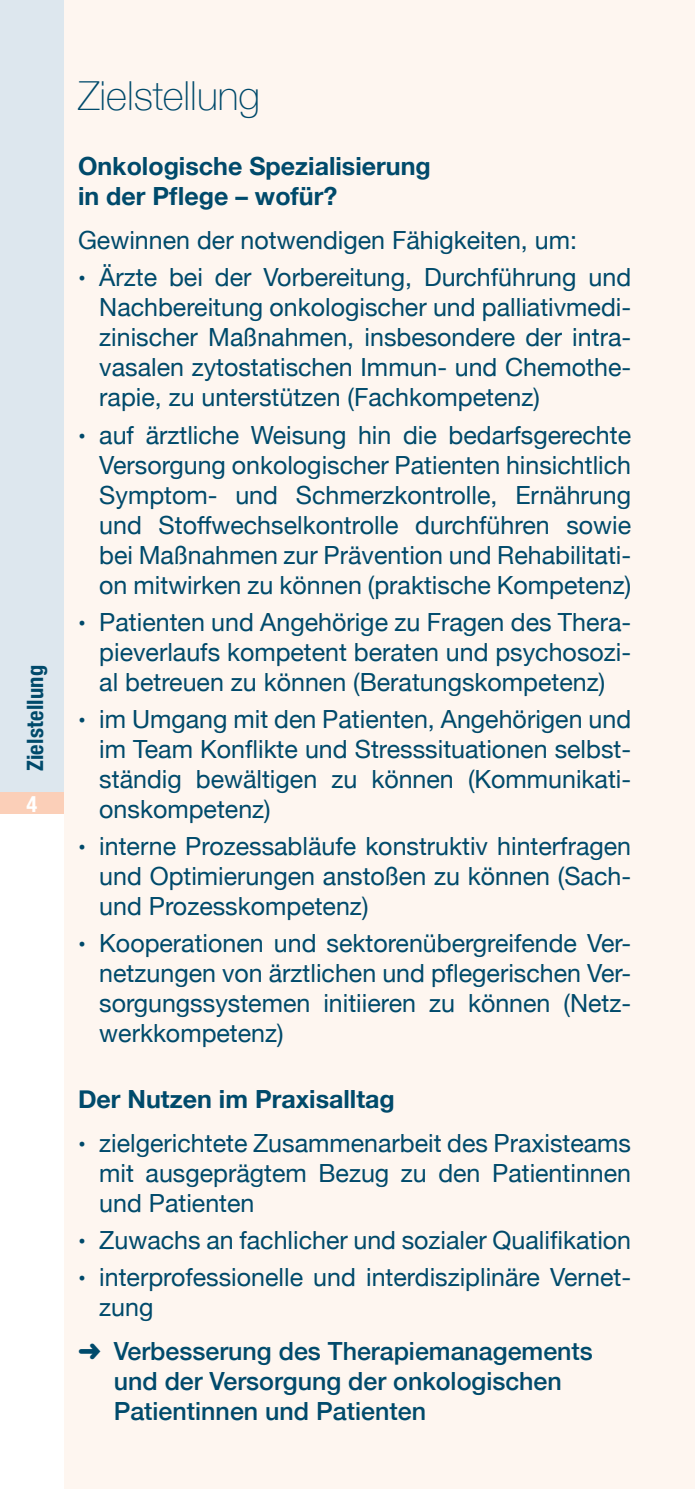
<style>
.page{position:relative;width:695px;height:1489px;background:#fff}
.page>*{position:absolute;margin:0;border:0;box-sizing:border-box;transform-origin:0 0}
.t1{font:100 40px "Helvetica Neue";color:#004a6b}
.t2{font:25px/30px "Helvetica Neue";color:#004a6b;text-align:justify}
.t3{font:500 25px/30px "Helvetica Neue";color:#004a6b}
.t4{font:700 25px/30px "Helvetica Neue";color:#004a6b}
.t5{font:700 condensed 22.5px "Helvetica Neue";letter-spacing:.01em;color:#004a6b}
.t6{font:700 condensed 22.5px "Helvetica Neue";color:#fff}
.s1{font-size:22px}
</style>
<div class="page">
<div style="left:64px;top:0;width:630px;height:1488px;background:#fef6f0"></div>
<div style="left:0;top:0;width:64px;height:805px;background:#dde7ee"></div>
<div style="left:0;top:792px;width:64px;height:21px;background:#fbcfb8"></div>
<p class="t5" style="left:16px;top:771px;width:108px;rotate:-90deg">Zielstellung</p>
<p class="t6" style="left:26px;top:785px;width:12px">4</p>
<h1 class="t1" style="left:78px;top:65px;width:183px">Zielstellung</h1>
<p class="t4" style="left:78px;top:152px;width:354px">Onkologische Spezialisierung in der Pflege – wofür?</p>
<p class="t2" style="left:78px;top:227px;width:500px">Gewinnen der notwendigen Fähigkeiten, um:</p>
<p class="t2" style="left:99px;top:264px;width:533px;text-indent:-21px"><span class="s1">•</span> Ärzte bei der Vorbereitung, Durchführung und Nachbereitung onkologischer und palliativmedi&shy;zinischer Maßnahmen, insbesondere der intra&shy;vasalen zytostatischen Immun- und Chemothe&shy;rapie, zu unterstützen (Fachkompetenz)</p>
<p class="t2" style="left:99px;top:421px;width:533px;text-indent:-21px"><span class="s1">•</span> auf ärztliche Weisung hin die bedarfsgerechte Versorgung onkologischer Patienten hinsichtlich Symptom- und Schmerzkontrolle, Ernährung und Stoffwechselkontrolle durchführen sowie bei Maßnahmen zur Prävention und Rehabilitati&shy;on mitwirken zu können (praktische Kompetenz)</p>
<p class="t2" style="left:99px;top:608px;width:533px;text-indent:-21px"><span class="s1">•</span> Patienten und Angehörige zu Fragen des Thera&shy;pieverlaufs kompetent beraten und psychosozi&shy;al betreuen zu können (Beratungskompetenz)</p>
<p class="t2" style="left:99px;top:705px;width:533px;text-indent:-21px"><span class="s1">•</span> im Umgang mit den Patienten, Angehörigen und im Team Konflikte und Stresssituationen selbst&shy;ständig bewältigen zu können (Kommunikati&shy;onskompetenz)</p>
<p class="t2" style="left:99px;top:832px;width:533px;text-indent:-21px"><span class="s1">•</span> interne Prozessabläufe konstruktiv hinterfragen und Optimierungen anstoßen zu können (Sach&shy;und Prozesskompetenz)</p>
<p class="t2" style="left:99px;top:929px;width:533px;text-indent:-21px"><span class="s1">•</span> Kooperationen und sektorenübergreifende Ver&shy;netzungen von ärztlichen und pflegerischen Ver&shy;sorgungssystemen initiieren zu können (Netz&shy;werkkompetenz)</p>
<p class="t4" style="left:78px;top:1084px;width:318px">Der Nutzen im Praxisalltag</p>
<p class="t2" style="left:99px;top:1129px;width:533px;text-indent:-21px"><span class="s1">•</span> zielgerichtete Zusammenarbeit des Praxisteams mit ausgeprägtem Bezug zu den Patientinnen und Patienten</p>
<p class="t2" style="left:78px;top:1226px;width:554px"><span class="s1">•</span> Zuwachs an fachlicher und sozialer Qualifikation</p>
<p class="t2" style="left:99px;top:1263px;width:533px;text-indent:-21px"><span class="s1">•</span> interprofessionelle und interdisziplinäre Vernet&shy;zung</p>
<p class="t3" style="left:114px;top:1334px;width:480px;text-indent:-36px">➜ Verbesserung des Therapiemanagements und der Versorgung der onkologischen<br>Patientinnen und Patienten</p>
</div>
